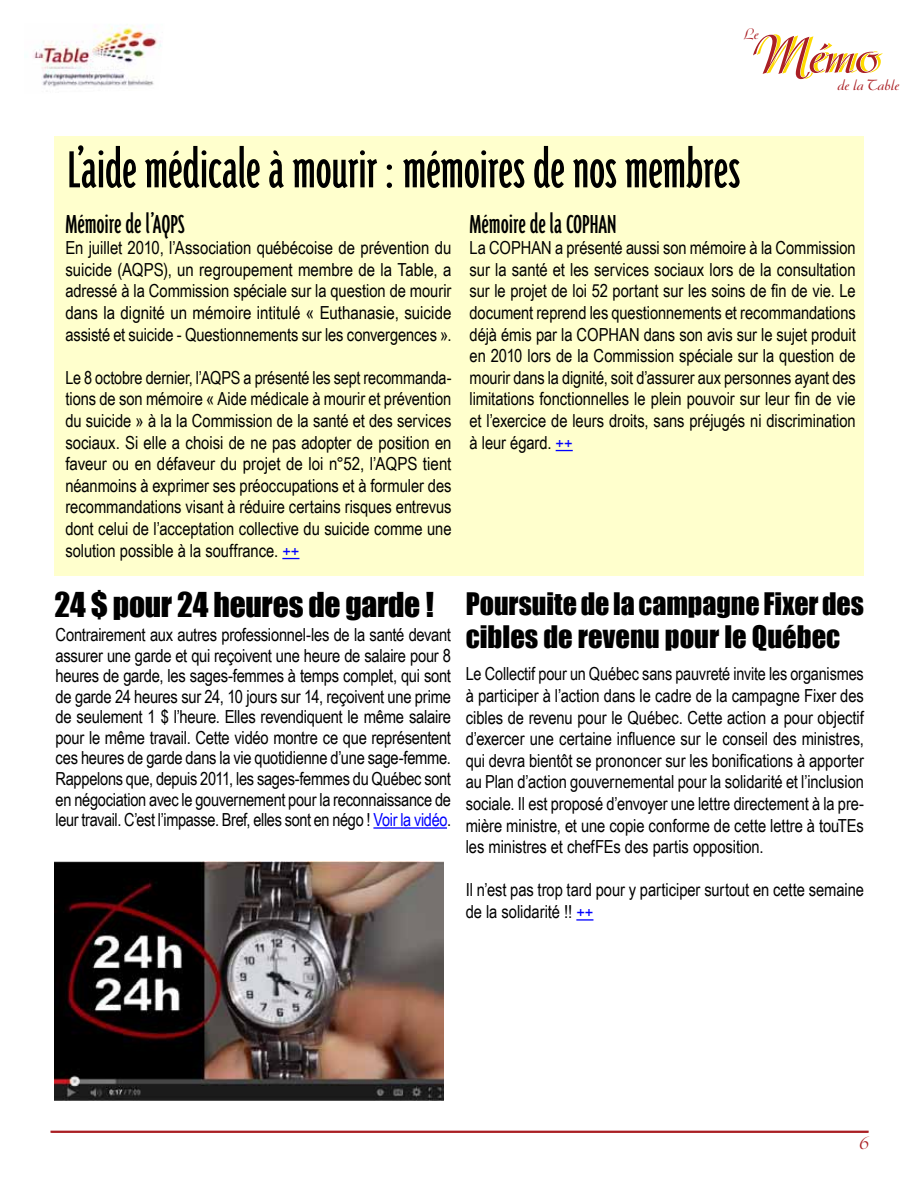
<style>
.page{position:relative;width:918px;height:1188px;background:#fff}
.page>*{position:absolute;margin:0;border:0;box-sizing:border-box;transform-origin:0 0}
.t1{font:60px "Triplex Cond";letter-spacing:-.005em;color:#000}
.t2{font:52.5px "Arkona";color:#feda00}
.t3{font:31.5px "Impact";letter-spacing:-.01em;color:#000}
.t4{font:30px "Triplex Cond";color:#000}
.t5{font:28.5px/33px "Impact";color:#000}
.t6{font:18px/21.6px "Arial Narrow";letter-spacing:-.005em;color:#000;text-align:justify}
.t7{font:17.1px "Arkona";color:#aa1f24}
.t8{font:15px "Arkona";color:#aa1f24}
.s1{color:#00f}
</style>
<div class="page">
<img style="left:32px;top:25px;width:130px;height:62px">
<div style="left:54px;top:137px;width:810px;height:439px;background:#ffffcd"></div>
<div style="left:50px;top:1131px;width:819px;height:2px;border:2px solid #aa1f24"></div>
<svg style="left:282px;top:558px;width:17px;height:1px"></svg>
<svg style="left:556px;top:450px;width:17px;height:1px"></svg>
<hr style="left:373px;top:827px;width:74px;height:2px;background:#00f">
<img style="left:54px;top:862px;width:390px;height:239px">
<svg style="left:576px;top:919px;width:17px;height:2px"></svg>
<p class="t8" style="left:744px;top:25px;width:16px">Le</p>
<h2 class="t2" style="left:756px;top:24px;width:128px">Mémo</h2>
<p class="t8" style="left:837px;top:76px;width:63px">de la Table</p>
<h1 class="t1" style="left:68px;top:143px;width:674px">L’aide médicale à mourir : mémoires de nos membres</h1>
<h3 class="t4" style="left:65px;top:210px;width:121px">Mémoire de l’AQPS</h3>
<p class="t6" style="left:65px;top:236px;width:388px">En juillet 2010, l’Association québécoise de prévention du suicide (AQPS), un regroupement membre de la Table, a adressé à la Commission spéciale sur la question de mourir dans la dignité un mémoire intitulé « Euthanasie, suicide assisté et suicide - Questionnements sur les convergences ».</p>
<p class="t6" style="left:65px;top:366px;width:388px">Le 8 octobre dernier, l’AQPS a présenté les sept recommanda&shy;tions de son mémoire « Aide médicale à mourir et prévention du suicide » à la la Commission de la santé et des services sociaux. Si elle a choisi de ne pas adopter de position en faveur ou en défaveur du projet de loi n°52, l’AQPS tient néanmoins à exprimer ses préoccupations et à formuler des recommandations visant à réduire certains risques entrevus dont celui de l’acceptation collective du suicide comme une solution possible à la souffrance. <span class="s1">++</span></p>
<h3 class="t4" style="left:470px;top:210px;width:148px">Mémoire de la COPHAN</h3>
<p class="t6" style="left:470px;top:236px;width:388px">La COPHAN a présenté aussi son mémoire à la Commission sur la santé et les services sociaux lors de la consultation sur le projet de loi 52 portant sur les soins de fin de vie. Le document reprend les questionnements et recommandations déjà émis par la COPHAN dans son avis sur le sujet produit en 2010 lors de la Commission spéciale sur la question de mourir dans la dignité, soit d’assurer aux personnes ayant des limitations fonctionnelles le plein pouvoir sur leur fin de vie et l’exercice de leurs droits, sans préjugés ni discrimination à leur égard. <span class="s1">++</span></p>
<h3 class="t3" style="left:54px;top:580px;width:381px">24 $ pour 24 heures de garde !</h3>
<p class="t6" style="left:56px;top:624px;width:397px;line-height:20.5px">Contrairement aux autres professionnel-les de la santé devant assurer une garde et qui reçoivent une heure de salaire pour 8 heures de garde, les sages-femmes à temps complet, qui sont de garde 24 heures sur 24, 10 jours sur 14, reçoivent une prime de seulement 1 $ l’heure. Elles revendiquent le même salaire pour le même travail. Cette vidéo montre ce que représentent ces heures de garde dans la vie quotidienne d’une sage-femme.<br>Rappelons que, depuis 2011, les sages-femmes du Québec sont en négociation avec le gouvernement pour la reconnaissance de leur travail. C’est l’impasse. Bref, elles sont en négo ! <span class="s1">Voir la vidéo</span>.</p>
<h3 class="t5" style="left:466px;top:587px;width:400px">Poursuite de la campagne Fixer des cibles de revenu pour le Québec</h3>
<p class="t6" style="left:466px;top:663px;width:400px">Le Collectif pour un Québec sans pauvreté invite les organismes à participer à l’action dans le cadre de la campagne Fixer des cibles de revenu pour le Québec. Cette action a pour objectif d’exercer une certaine influence sur le conseil des ministres, qui devra bientôt se prononcer sur les bonifications à apporter au Plan d’action gouvernemental pour la solidarité et l’inclusion sociale. Il est proposé d’envoyer une lettre directement à la pre&shy;mière ministre, et une copie conforme de cette lettre à touTEs les ministres et chefFEs des partis opposition.</p>
<p class="t6" style="left:466px;top:879px;width:400px">Il n’est pas trop tard pour y participer surtout en cette semaine de la solidarité !! <span class="s1">++</span></p>
<p class="t7" style="left:859px;top:1133px;width:11px">6</p>
</div>
